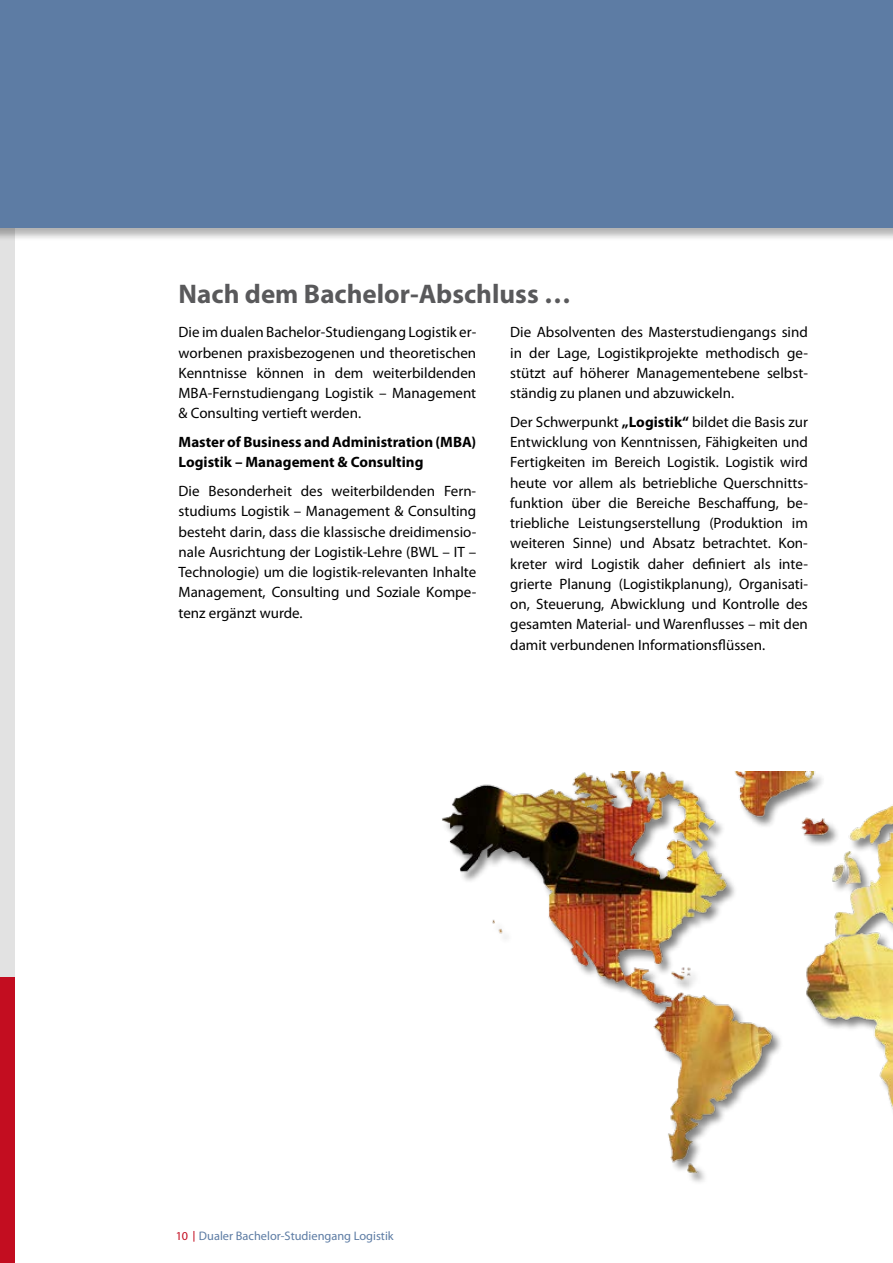
<style>
.page{position:relative;width:893px;height:1263px;background:#fff}
.page>*{position:absolute;margin:0;border:0;box-sizing:border-box;transform-origin:0 0}
.t1{font:700 27px "Myriad Pro";color:#59595b}
.t2{font:15px/20.2px "Myriad Pro";color:#000;text-align:justify}
.t3{font:700 15px/20.2px "Myriad Pro";color:#000}
.t4{font:12.3px "Myriad Pro";color:#5d7ca4}
.s1{font-weight:700}
.s2{font-size:12.15px;color:#c30d20}
</style>
<div class="page">
<div style="left:0;top:213px;width:15px;height:779px;background:#e2e2e2"></div>
<div style="left:0;top:977px;width:15px;height:286px;background:#c30d20"></div>
<div style="left:0;top:0;width:893px;height:241px;background:#000;opacity:.3"></div>
<div style="left:0;top:0;width:893px;height:228px;background:#5d7ca4"></div>
<img style="left:442px;top:771px;width:451px;height:411px">
<h1 class="t1" style="left:179px;top:276px;width:394px">Nach dem Bachelor-Abschluss …</h1>
<p class="t2" style="left:179px;top:322px;width:299px">Die im dualen Bachelor-Studiengang Logistik er&shy;worbenen praxisbezogenen und theoretischen Kenntnisse können in dem weiterbildenden MBA-Fernstudiengang Logistik – Management &amp; Consulting vertieft werden.</p>
<p class="t3" style="left:179px;top:431px;width:299px">Master of Business and Administration (MBA)<br>Logistik – Management &amp; Consulting</p>
<p class="t2" style="left:179px;top:481px;width:299px">Die Besonderheit des weiterbildenden Fern&shy;studiums Logistik – Management &amp; Consulting besteht darin, dass die klassische dreidimensio&shy;nale Ausrichtung der Logistik-Lehre (BWL – IT – Technologie) um die logistik-relevanten Inhalte Management, Consulting und Soziale Kompe&shy;tenz ergänzt wurde.</p>
<p class="t2" style="left:510px;top:322px;width:299px">Die Absolventen des Masterstudiengangs sind in der Lage, Logistikprojekte methodisch ge&shy;stützt auf höherer Managementebene selbst&shy;ständig zu planen und abzuwickeln.</p>
<p class="t2" style="left:510px;top:411px;width:299px">Der Schwerpunkt <span class="s1">„Logistik“</span> bildet die Basis zur Entwicklung von Kenntnissen, Fähigkeiten und Fertigkeiten im Bereich Logistik. Logistik wird heute vor allem als betriebliche Querschnitts&shy;funktion über die Bereiche Beschaffung, be&shy;triebliche Leistungserstellung (Produktion im weiteren Sinne) und Absatz betrachtet. Kon&shy;kreter wird Logistik daher definiert als inte&shy;grierte Planung (Logistikplanung), Organisati&shy;on, Steuerung, Abwicklung und Kontrolle des gesamten Material- und Warenflusses – mit den damit verbundenen Informationsflüssen.</p>
<p class="t4" style="left:176px;top:1228px;width:220px"><span class="s2">10</span> Dualer Bachelor-Studiengang Logistik</p>
</div>
